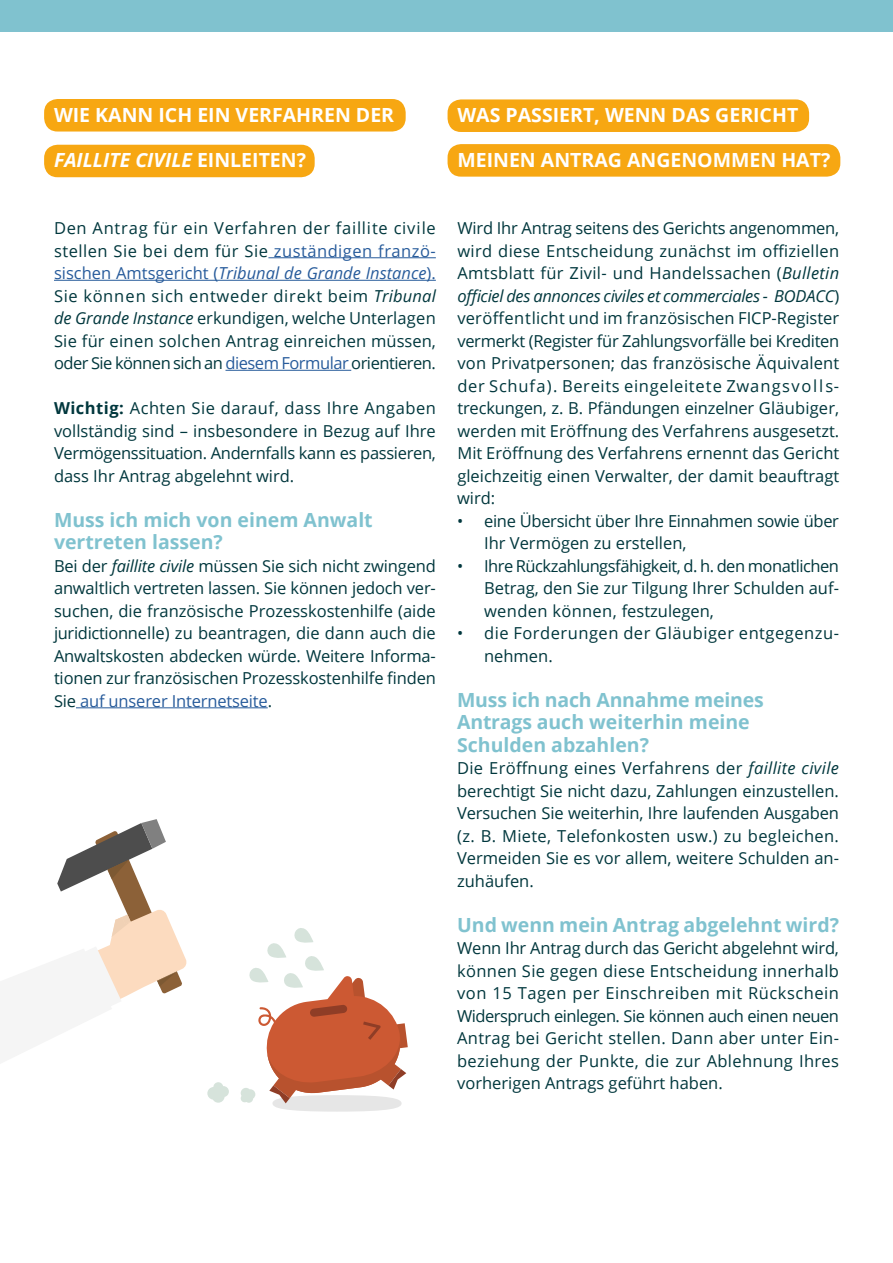
<style>
.page{position:relative;width:893px;height:1263px;background:#fff}
.page>*{position:absolute;margin:0;border:0;box-sizing:border-box;transform-origin:0 0}
.t1{font:700 19.5px/22.5px "Open Sans";color:#80c2cf}
.t2{font:700 19.5px "Open Sans";color:#fff}
.t3{font:italic 700 19.5px "Open Sans";color:#fff}
.t4{font:16.5px/22.5px "Open Sans";color:#00373d;text-align:justify}
.t5{font:16.5px/22.5px "Open Sans";letter-spacing:-.02em;color:#00373d}
.t6{font:16.5px/22.5px "Open Sans";letter-spacing:.03em;color:#00373d}
.s1{font-style:normal}
.s2{color:#275b9b}
.s3{font-style:italic;color:#275b9b}
.s4{font-style:italic}
.s5{font-weight:700}
</style>
<div class="page">
<div style="left:0;top:0;width:893px;height:32px;background:#80c2cf"></div>
<div style="left:44px;top:99px;width:362px;height:33px;background:#f7a712;border-radius:14px"></div>
<div style="left:448px;top:99px;width:361px;height:33px;background:#f7a712;border-radius:14px"></div>
<div style="left:44px;top:145px;width:271px;height:32px;background:#f7a712;border-radius:14px"></div>
<div style="left:448px;top:144px;width:392px;height:33px;background:#f7a712;border-radius:14px"></div>
<hr style="left:268px;top:257px;width:168px;height:1px;background:#275b9b">
<hr style="left:54px;top:280px;width:382px;height:1px;background:#275b9b">
<hr style="left:225px;top:370px;width:126px;height:1px;background:#275b9b">
<hr style="left:76px;top:707px;width:192px;height:1px;background:#275b9b">
<div style="left:272px;top:1095px;width:130px;height:17px;background:#e6e6e6;border-radius:50%"></div>
<svg style="left:57px;top:819px;width:130px;height:180px"></svg>
<svg style="left:241px;top:928px;width:167px;height:175px"></svg>
<svg style="left:207px;top:1082px;width:22px;height:21px"></svg>
<p class="t2" style="left:54px;top:101px;width:342px">WIE KANN ICH EIN VERFAHREN DER</p>
<p class="t3" style="left:54px;top:146px;width:254px">FAILLITE CIVILE <span class="s1">EINLEITEN?</span></p>
<p class="t2" style="left:457px;top:101px;width:342px">WAS PASSIERT, WENN DAS GERICHT</p>
<p class="t2" style="left:457px;top:146px;width:374px">MEINEN ANTRAG ANGENOMMEN HAT?</p>
<p class="t4" style="left:54px;top:216px;width:383px">Den Antrag für ein Verfahren der faillite civile stellen Sie bei dem für Sie <span class="s2">zuständigen franzö&shy;sischen Amtsgericht (</span><span class="s3">Tribunal de Grande Instance</span><span class="s2">).<br></span>Sie können sich entweder direkt beim <span class="s4">Tribunal de Grande Instance</span> erkundigen, welche Unterlagen Sie für einen solchen Antrag einreichen müssen, oder Sie können sich an <span class="s2">diesem Formular</span> orientieren.</p>
<p class="t4" style="left:54px;top:396px;width:383px"><span class="s5">Wichtig:</span> Achten Sie darauf, dass Ihre Angaben vollständig sind – insbesondere in Bezug auf Ihre Vermögenssituation. Andernfalls kann es passieren, dass Ihr Antrag abgelehnt wird.</p>
<p class="t1" style="left:54px;top:508px;width:320px">Muss ich mich von einem Anwalt vertreten lassen?</p>
<p class="t4" style="left:54px;top:554px;width:383px">Bei der <span class="s4">faillite civile</span> müssen Sie sich nicht zwingend anwaltlich vertreten lassen. Sie können jedoch ver&shy;suchen, die französische Prozesskostenhilfe (aide juridictionnelle) zu beantragen, die dann auch die Anwaltskosten abdecken würde. Weitere Informa&shy;tionen zur französischen Prozesskostenhilfe finden Sie <span class="s2">auf unserer Internetseite</span>.</p>
<p class="t4" style="left:457px;top:216px;width:384px">Wird Ihr Antrag seitens des Gerichts angenommen, wird diese Entscheidung zunächst im offiziellen Amtsblatt für Zivil- und Handelssachen (<span class="s4">Bulletin officiel des annonces civiles et commerciales - BODACC</span>) veröffentlicht und im französischen FICP-Register vermerkt (Register für Zahlungsvorfälle bei Krediten von Privatpersonen; das französische Äquivalent der Schufa). Bereits eingeleitete Zwangsvolls&shy;treckungen, z. B. Pfändungen einzelner Gläubiger, werden mit Eröffnung des Verfahrens ausgesetzt.<br>Mit Eröffnung des Verfahrens ernennt das Gericht gleichzeitig einen Verwalter, der damit beauftragt wird:</p>
<p class="t5" style="left:484px;top:509px;width:356px;text-indent:-27px">• eine Übersicht über Ihre Einnahmen sowie über<br>Ihr Vermögen zu erstellen,</p>
<p class="t4" style="left:484px;top:554px;width:356px;text-indent:-27px">• Ihre Rückzahlungsfähigkeit, d. h. den monatlichen Betrag, den Sie zur Tilgung Ihrer Schulden auf&shy;wenden können, festzulegen,</p>
<p class="t6" style="left:484px;top:621px;width:356px;text-indent:-27px">• die Forderungen der Gläubiger entgegenzu&shy;nehmen.</p>
<p class="t1" style="left:457px;top:688px;width:308px">Muss ich nach Annahme meines<br>Antrags auch weiterhin meine<br>Schulden abzahlen?</p>
<p class="t4" style="left:457px;top:756px;width:383px">Die Eröffnung eines Verfahrens der <span class="s4">faillite civile </span>berechtigt Sie nicht dazu, Zahlungen einzustellen.<br>Versuchen Sie weiterhin, Ihre laufenden Ausgaben (z. B. Miete, Telefonkosten usw.) zu begleichen.<br>Vermeiden Sie es vor allem, weitere Schulden an&shy;zuhäufen.</p>
<p class="t1" style="left:457px;top:913px;width:383px">Und wenn mein Antrag abgelehnt wird?</p>
<p class="t4" style="left:457px;top:936px;width:383px">Wenn Ihr Antrag durch das Gericht abgelehnt wird, können Sie gegen diese Entscheidung innerhalb von 15 Tagen per Einschreiben mit Rückschein Widerspruch einlegen. Sie können auch einen neuen Antrag bei Gericht stellen. Dann aber unter Ein&shy;beziehung der Punkte, die zur Ablehnung Ihres vorherigen Antrags geführt haben.</p>
</div>
